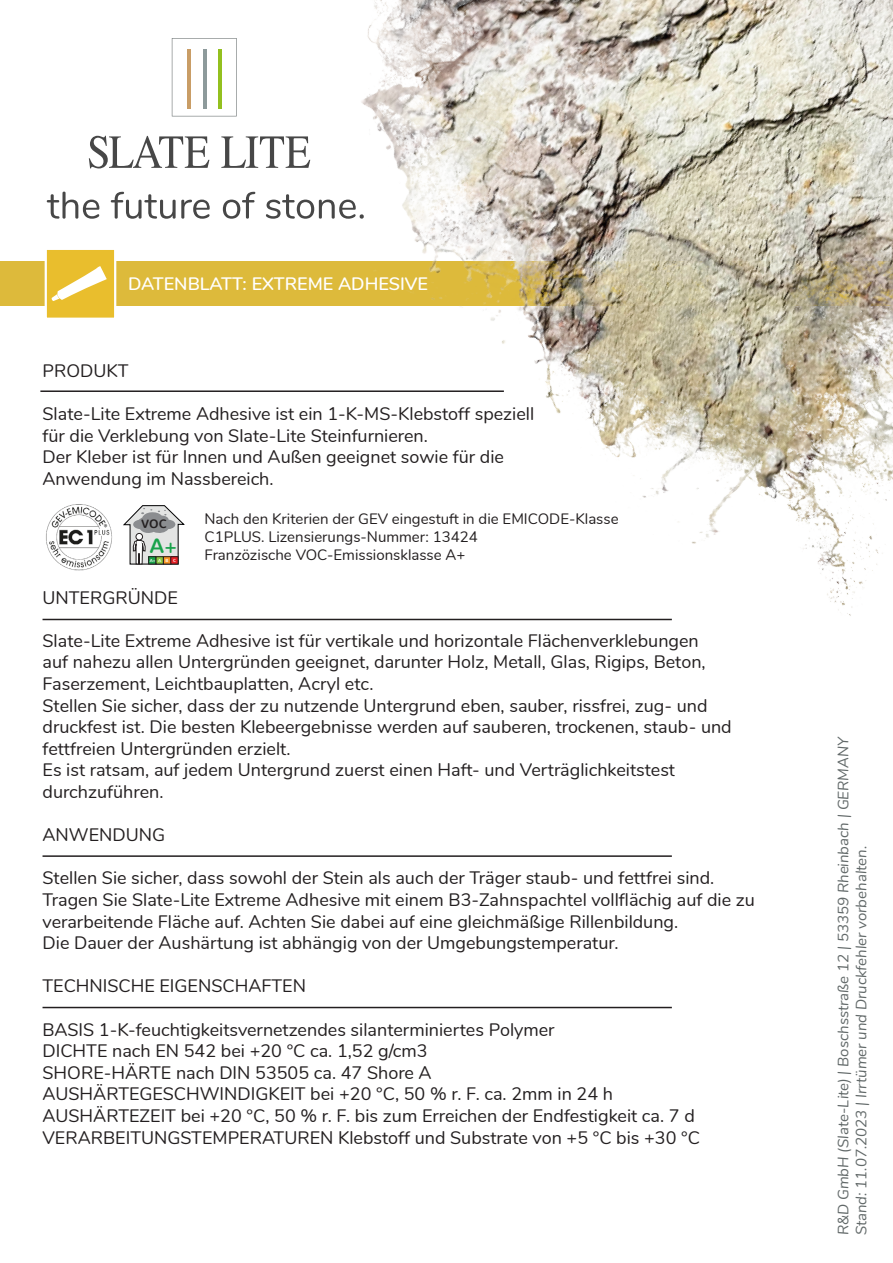
<style>
.page{position:relative;width:893px;height:1263px;background:#fff}
.page>*{position:absolute;margin:0;border:0;box-sizing:border-box;transform-origin:0 0}
.t1{font:700 20.7px "Nunito";color:#18a24a}
.t2{font:18px/21.6px "Nunito";color:#231f20}
.t3{font:600 18px "Nunito";color:#fff}
.t4{font:15px/18px "Nunito";color:#231f20}
.t5{font:italic 15px "Nunito";color:#626969}
.t6{font:700 12px "Nunito";color:#231f20}
.t7{font:700 4.35px "Nunito";color:#fff}
</style>
<div class="page">
<div style="left:0;top:261px;width:893px;height:45px;background:#ddba3b"></div>
<img style="left:141px;top:0;width:752px;height:621px">
<svg style="left:89px;top:136px;width:120px;height:32px"></svg>
<svg style="left:221px;top:136px;width:89px;height:32px"></svg>
<svg style="left:172px;top:38px;width:65px;height:78px"></svg>
<svg style="left:47px;top:192px;width:52px;height:27px"></svg>
<svg style="left:111px;top:192px;width:99px;height:27px"></svg>
<svg style="left:223px;top:192px;width:32px;height:27px"></svg>
<svg style="left:266px;top:194px;width:98px;height:25px"></svg>
<hr style="left:40px;top:390px;width:464px;height:2px;background:#231f20">
<hr style="left:43px;top:619px;width:629px;height:1px;background:#231f20">
<hr style="left:43px;top:855px;width:629px;height:2px;background:#231f20">
<hr style="left:43px;top:1007px;width:629px;height:1px;background:#231f20">
<svg style="left:48px;top:251px;width:65px;height:66px"></svg>
<div style="left:45px;top:248px;width:71px;height:72px;border:2px solid #fff"></div>
<img style="left:46px;top:504px;width:66px;height:67px">
<svg style="left:123px;top:505px;width:61px;height:59px"></svg>
<p class="t3" style="left:128px;top:271px;width:301px">DATENBLATT: EXTREME ADHESIVE</p>
<p class="t2" style="left:43px;top:359px;width:88px">PRODUKT</p>
<p class="t2" style="left:43px;top:402px;width:493px">Slate-Lite Extreme Adhesive ist ein 1-K-MS-Klebstoff speziell</p>
<p class="t2" style="left:43px;top:423px;width:387px">für die Verklebung von Slate-Lite Steinfurnieren.</p>
<p class="t2" style="left:43px;top:445px;width:463px">Der Kleber ist für Innen und Außen geeignet sowie für die<br>Anwendung im Nassbereich.</p>
<p class="t4" style="left:205px;top:509px;width:416px">Nach den Kriterien der GEV eingestuft in die EMICODE-Klasse<br>C1PLUS. Lizensierungs-Nummer: 13424</p>
<p class="t4" style="left:205px;top:545px;width:262px">Franzözische VOC-Emissionsklasse A+</p>
<p class="t2" style="left:43px;top:585px;width:137px">UNTERGRÜNDE</p>
<p class="t2" style="left:43px;top:629px;width:665px">Slate-Lite Extreme Adhesive ist für vertikale und horizontale Flächenverklebungen auf nahezu allen Untergründen geeignet, darunter Holz, Metall, Glas, Rigips, Beton,<br>Faserzement, Leichtbauplatten, Acryl etc.</p>
<p class="t2" style="left:43px;top:693px;width:691px">Stellen Sie sicher, dass der zu nutzende Untergrund eben, sauber, rissfrei, zug- und druckfest ist. Die besten Klebeergebnisse werden auf sauberen, trockenen, staub- und fettfreien Untergründen erzielt.</p>
<p class="t2" style="left:43px;top:758px;width:634px">Es ist ratsam, auf jedem Untergrund zuerst einen Haft- und Verträglichkeitstest durchzuführen.</p>
<p class="t2" style="left:43px;top:823px;width:124px">ANWENDUNG</p>
<p class="t2" style="left:43px;top:866px;width:714px">Stellen Sie sicher, dass sowohl der Stein als auch der Träger staub- und fettfrei sind.<br>Tragen Sie Slate-Lite Extreme Adhesive mit einem B3-Zahnspachtel vollflächig auf die zu verarbeitende Fläche auf. Achten Sie dabei auf eine gleichmäßige Rillenbildung.</p>
<p class="t2" style="left:43px;top:931px;width:577px">Die Dauer der Aushärtung ist abhängig von der Umgebungstemperatur.</p>
<p class="t2" style="left:43px;top:974px;width:265px">TECHNISCHE EIGENSCHAFTEN</p>
<p class="t2" style="left:43px;top:1017px;width:514px">BASIS 1-K-feuchtigkeitsvernetzendes silanterminiertes Polymer</p>
<p class="t2" style="left:43px;top:1039px;width:386px">DICHTE nach EN 542 bei +20 °C ca. 1,52 g/cm3</p>
<p class="t2" style="left:43px;top:1061px;width:391px">SHORE-HÄRTE nach DIN 53505 ca. 47 Shore A</p>
<p class="t2" style="left:43px;top:1082px;width:572px">AUSHÄRTEGESCHWINDIGKEIT bei +20 °C, 50 % r. F. ca. 2mm in 24 h</p>
<p class="t2" style="left:43px;top:1104px;width:654px">AUSHÄRTEZEIT bei +20 °C, 50 % r. F. bis zum Erreichen der Endfestigkeit ca. 7 d</p>
<p class="t2" style="left:43px;top:1125px;width:659px">VERARBEITUNGSTEMPERATUREN Klebstoff und Substrate von +5 °C bis +30 °C</p>
<p class="t6" style="left:141px;top:513px;width:27px">VOC</p>
<p class="t1" style="left:149px;top:526px;width:30px">A+</p>
<p class="t7" style="left:150px;top:556px;width:28px">A+A B C</p>
<p class="t5" style="left:832px;top:1235px;width:500px;rotate:-90deg">R&amp;D GmbH (Slate-Lite) | Boschsstraße 12 | 53359 Rheinbach | GERMANY</p>
<p class="t5" style="left:850px;top:1235px;width:391px;rotate:-90deg">Stand: 11.07.2023 | Irrtümer und Druckfehler vorbehalten.</p>
</div>
